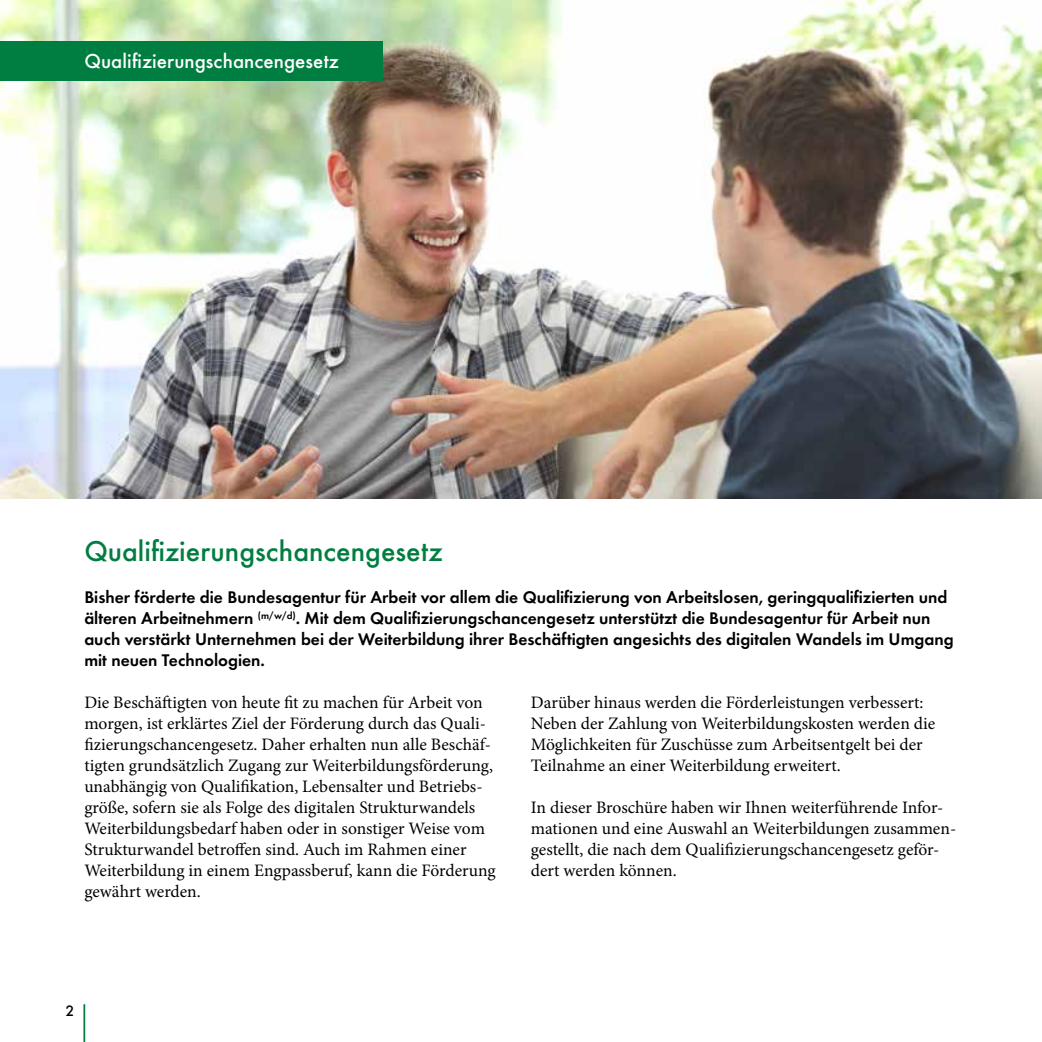
<style>
.page{position:relative;width:1042px;height:1042px;background:#fff}
.page>*{position:absolute;margin:0;border:0;box-sizing:border-box;transform-origin:0 0}
.t1{font:500 29.75px "Futura TOT";color:#007d40}
.t2{font:500 21px "Futura TOT";letter-spacing:.005em;color:#fff}
.t3{font:17.5px/21px "Minion Pro";color:#000}
.t4{font:17.5px/21px "Futura TOT Dem";color:#000}
.t5{font:500 15.75px "Futura TOT";color:#000}
</style>
<div class="page">
<img style="left:0;top:0;width:1042px;height:498px">
<hr style="left:83px;top:1004px;width:2px;height:38px;background:#007d40">
<div style="left:0;top:41px;width:382px;height:40px;background:#007d40"></div>
<p class="t2" style="left:84px;top:48px;width:256px">Qualifizierungschancengesetz</p>
<h1 class="t1" style="left:84px;top:534px;width:360px">Qualifizierungschancengesetz</h1>
<p class="t4" style="left:84px;top:587px;width:871px">Bisher förderte die Bundesagentur für Arbeit vor allem die Qualifizierung von Arbeitslosen, geringqualifizierten und älteren Arbeitnehmern <sup>(m/w/d)</sup>. Mit dem Qualifizierungschancengesetz unterstützt die Bundesagentur für Arbeit nun auch verstärkt Unternehmen bei der Weiterbildung ihrer Beschäftigten angesichts des digitalen Wandels im Umgang mit neuen Technologien.</p>
<p class="t3" style="left:84px;top:692px;width:413px">Die Beschäftigten von heute fit zu machen für Arbeit von morgen, ist erklärtes Ziel der Förderung durch das Quali&shy;fizierungschancengesetz. Daher erhalten nun alle Beschäf&shy;tigten grundsätzlich Zugang zur Weiterbildungsförderung, unabhängig von Qualifikation, Lebensalter und Betriebs&shy;größe, sofern sie als Folge des digitalen Strukturwandels Weiterbildungsbedarf haben oder in sonstiger Weise vom Strukturwandel betroffen sind. Auch im Rahmen einer Weiterbildung in einem Engpassberuf, kann die Förderung gewährt werden.</p>
<p class="t3" style="left:531px;top:692px;width:406px">Darüber hinaus werden die Förderleistungen verbessert:<br>Neben der Zahlung von Weiterbildungskosten werden die Möglichkeiten für Zuschüsse zum Arbeitsentgelt bei der Teilnahme an einer Weiterbildung erweitert.</p>
<p class="t3" style="left:531px;top:797px;width:427px">In dieser Broschüre haben wir Ihnen weiterführende Infor&shy;mationen und eine Auswahl an Weiterbildungen zusammen&shy;gestellt, die nach dem Qualifizierungschancengesetz geför&shy;dert werden können.</p>
<p class="t5" style="left:65px;top:1001px;width:10px">2</p>
</div>
